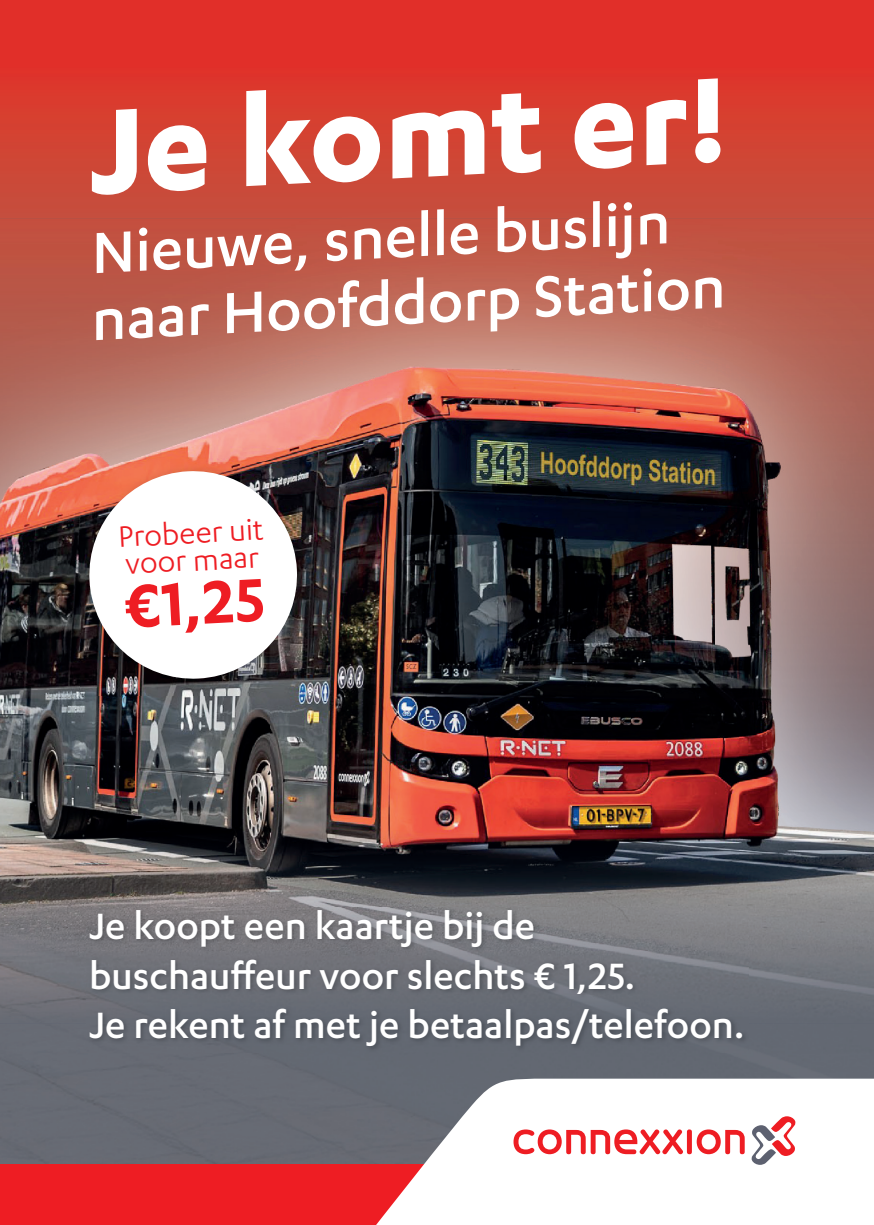
<style>
.page{position:relative;width:874px;height:1225px;background:#fff}
.page>*{position:absolute;margin:0;border:0;box-sizing:border-box;transform-origin:0 0}
.t1{font:700 139.6px "Karbon";color:#fff}
.t2{font:600 70.2px "Karbon";color:#ee1d23}
.t3{font:500 67.2px/66.8px "Karbon";color:#fff}
.t4{font:500 42.6px/49.2px "Karbon";color:#fff}
.t5{font:34px/27.4px "Karbon";color:#ee1d23}
</style>
<div class="page">
<img style="left:0;top:0;width:873px;height:219px">
<div style="left:0;top:1023px;width:873px;height:141px;background:#666a73"></div>
<img style="left:0;top:219px;width:873px;height:267px">
<img style="left:0;top:486px;width:134px;height:537px">
<img style="left:269px;top:486px;width:469px;height:421px">
<img style="left:738px;top:486px;width:135px;height:537px">
<img style="left:134px;top:695px;width:135px;height:212px">
<div style="left:0;top:1164px;width:873px;height:61px;background:#ee1d23"></div>
<img style="left:87px;top:907px;width:661px;height:145px">
<svg style="left:373px;top:1078px;width:500px;height:147px"></svg>
<svg style="left:513px;top:1129px;width:169px;height:25px"></svg>
<div style="left:686px;top:1129px;width:5px;height:25px;background:#ee1d23;border-radius:2px"></div>
<svg style="left:696px;top:1129px;width:48px;height:25px"></svg>
<svg style="left:750px;top:1116px;width:45px;height:48px"></svg>
<img style="left:81px;top:463px;width:232px;height:232px">
<svg style="left:86px;top:468px;width:214px;height:213px"></svg>
<h1 class="t1" style="left:83px;top:72px;width:638px;rotate:-3deg">Je komt er!</h1>
<h3 class="t3" style="left:85px;top:218px;width:636px;rotate:-3deg">Nieuwe, snelle buslijn naar Hoofddorp Station</h3>
<p class="t5" style="left:117px;top:522px;width:147px;rotate:-3deg">Probeer uit voor maar</p>
<h2 class="t2" style="left:122px;top:567px;width:142px;rotate:-3deg">€1,25</h2>
<p class="t4" style="left:89px;top:900px;width:657px">Je koopt een kaartje bij de buschauffeur voor slechts € 1,25.<br>Je rekent af met je betaalpas/telefoon.</p>
</div>
